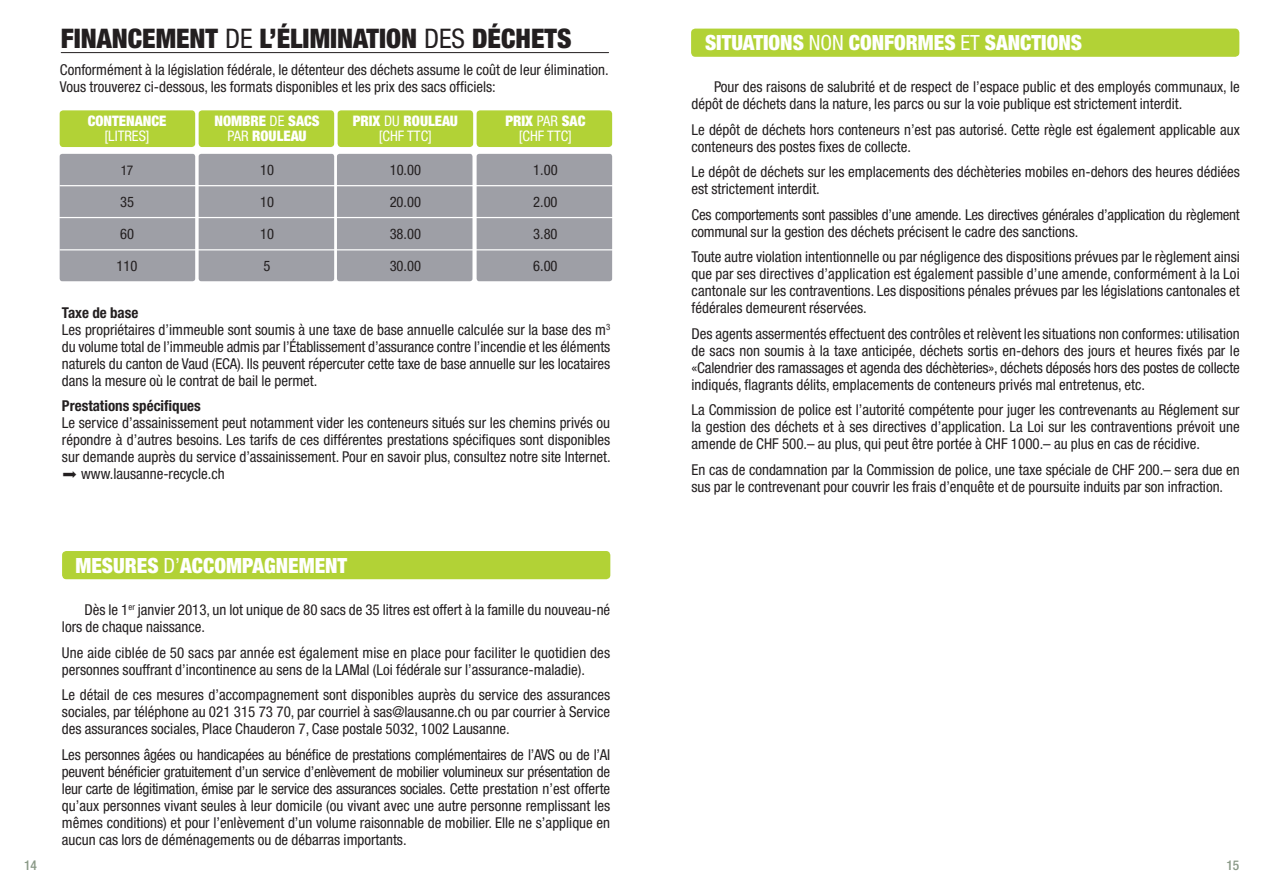
<style>
.page{position:relative;width:1263px;height:893px;background:#fff}
.page>*{position:absolute;margin:0;border:0;box-sizing:border-box;transform-origin:0 0}
.t1{font:900 condensed 27px "Helvetica Neue";color:#231f20}
.t2{font:900 condensed 21px "Helvetica Neue";color:#fff}
.t3{font:condensed 15px/17px "Helvetica Neue";color:#231f20}
.t4{font:condensed 15px/17px "Helvetica Neue";letter-spacing:-.02em;color:#231f20}
.t5{font:700 condensed 15px "Helvetica Neue";color:#231f20}
.t6{font:900 condensed 14.55px "Helvetica Neue";color:#fff}
.t7{font:condensed 14.55px "Helvetica Neue";color:#231f20}
.t8{font:condensed 14.55px "Helvetica Neue";color:#fff}
.t9{font:500 condensed 13.5px "Helvetica Neue";color:#8b9a88}
.t10{font:condensed 13.5px "Helvetica Neue";color:#231f20}
.s1{font-weight:400}
.s2{font-weight:700}
</style>
<div class="page">
<div style="left:691px;top:29px;width:548px;height:28px;background:#b2d236;border-radius:4px"></div>
<div style="left:62px;top:551px;width:548px;height:28px;background:#b2d236;border-radius:4px"></div>
<div style="left:60px;top:110px;width:135px;height:37px;background:#b2d236;border-radius:3px"></div>
<div style="left:199px;top:110px;width:135px;height:37px;background:#b2d236;border-radius:3px"></div>
<div style="left:338px;top:110px;width:135px;height:37px;background:#b2d236;border-radius:3px"></div>
<div style="left:477px;top:110px;width:135px;height:37px;background:#b2d236;border-radius:3px"></div>
<div style="left:477px;top:154px;width:135px;height:127px;background:#9e9fa6;border-radius:3px"></div>
<div style="left:337px;top:154px;width:135px;height:127px;background:#9e9fa6;border-radius:3px"></div>
<div style="left:199px;top:154px;width:135px;height:127px;background:#9e9fa6;border-radius:3px"></div>
<div style="left:60px;top:154px;width:135px;height:127px;background:#9e9fa6;border-radius:3px"></div>
<hr style="left:60px;top:185px;width:555px;height:1px;background:#fff">
<hr style="left:60px;top:217px;width:556px;height:1px;background:#fff">
<hr style="left:60px;top:249px;width:558px;height:1px;background:#fff">
<hr style="left:61px;top:52px;width:548px;height:1px;background:#231f20">
<h1 class="t1" style="left:61px;top:21px;width:512px">FINANCEMENT <span class="s1">DE</span> L’ÉLIMINATION <span class="s1">DES</span> DÉCHETS</h1>
<p class="t3" style="left:60px;top:61px;width:550px">Conformément à la législation fédérale, le détenteur des déchets assume le coût de leur élimination.<br>Vous trouverez ci-dessous, les formats disponibles et les prix des sacs officiels:</p>
<p class="t6" style="left:88px;top:112px;width:80px">CONTENANCE</p>
<p class="t6" style="left:215px;top:112px;width:107px">NOMBRE <span class="s1">DE</span> SACS</p>
<p class="t6" style="left:353px;top:112px;width:107px">PRIX <span class="s1">DU</span> ROULEAU</p>
<p class="t6" style="left:505px;top:112px;width:82px">PRIX <span class="s1">PAR</span> SAC</p>
<p class="t8" style="left:105px;top:128px;width:47px">[LITRES]</p>
<p class="t6" style="left:227px;top:127px;width:81px"><span class="s1">PAR</span> ROULEAU</p>
<p class="t8" style="left:379px;top:128px;width:55px">[CHF TTC]</p>
<p class="t8" style="left:519px;top:128px;width:55px">[CHF TTC]</p>
<p class="t10" style="left:121px;top:163px;width:14px">17</p>
<p class="t7" style="left:260px;top:162px;width:15px">10</p>
<p class="t7" style="left:390px;top:162px;width:33px">10.00</p>
<p class="t7" style="left:533px;top:162px;width:26px">1.00</p>
<p class="t7" style="left:120px;top:193px;width:15px">35</p>
<p class="t7" style="left:260px;top:193px;width:15px">10</p>
<p class="t7" style="left:390px;top:193px;width:33px">20.00</p>
<p class="t7" style="left:533px;top:193px;width:26px">2.00</p>
<p class="t7" style="left:120px;top:225px;width:15px">60</p>
<p class="t7" style="left:260px;top:225px;width:15px">10</p>
<p class="t7" style="left:390px;top:225px;width:33px">38.00</p>
<p class="t7" style="left:533px;top:225px;width:26px">3.80</p>
<p class="t7" style="left:117px;top:257px;width:22px">110</p>
<p class="t7" style="left:264px;top:257px;width:8px">5</p>
<p class="t7" style="left:390px;top:257px;width:33px">30.00</p>
<p class="t7" style="left:533px;top:257px;width:26px">6.00</p>
<p class="t3" style="left:62px;top:304px;width:550px"><span class="s2">Taxe de base<br></span>Les propriétaires d’immeuble sont soumis à une taxe de base annuelle calculée sur la base des m<sup>3 </sup>du volume total de l’immeuble admis par l’Établissement d’assurance contre l’incendie et les éléments naturels du canton de Vaud (ECA). Ils peuvent répercuter cette taxe de base annuelle sur les locataires dans la mesure où le contrat de bail le permet.</p>
<p class="t5" style="left:62px;top:397px;width:140px">Prestations spécifiques</p>
<p class="t3" style="left:62px;top:414px;width:550px">Le service d’assainissement peut notamment vider les conteneurs situés sur les chemins privés ou</p>
<p class="t3" style="left:62px;top:431px;width:550px">répondre à d’autres besoins. Les tarifs de ces différentes prestations spécifiques sont disponibles</p>
<p class="t3" style="left:62px;top:448px;width:550px">sur demande auprès du service d’assainissement. Pour en savoir plus, consultez notre site Internet.</p>
<p class="t3" style="left:81px;top:465px;width:145px">www.lausanne-recycle.ch</p>
<h2 class="t2" style="left:75px;top:552px;width:273px">MESURES <span class="s1">D’</span>ACCOMPAGNEMENT</h2>
<p class="t3" style="left:62px;top:601px;width:550px;text-indent:22px">Dès le 1<sup>er</sup> janvier 2013, un lot unique de 80 sacs de 35 litres est offert à la famille du nouveau-né lors de chaque naissance.</p>
<p class="t3" style="left:62px;top:644px;width:550px">Une aide ciblée de 50 sacs par année est également mise en place pour faciliter le quotidien des personnes souffrant d’incontinence au sens de la LAMal (Loi fédérale sur l’assurance-maladie).</p>
<p class="t3" style="left:62px;top:686px;width:550px;text-align:justify">Le détail de ces mesures d’accompagnement sont disponibles auprès du service des assurances sociales, par téléphone au 021 315 73 70, par courriel à sas@lausanne.ch ou par courrier à Service des assurances sociales, Place Chauderon 7, Case postale 5032, 1002 Lausanne.</p>
<p class="t3" style="left:62px;top:746px;width:550px;text-align:justify">Les personnes âgées ou handicapées au bénéfice de prestations complémentaires de l’AVS ou de l’AI peuvent bénéficier gratuitement d’un service d’enlèvement de mobilier volumineux sur présentation de leur carte de légitimation, émise par le service des assurances sociales. Cette prestation n’est offerte qu’aux personnes vivant seules à leur domicile (ou vivant avec une autre personne remplissant les mêmes conditions) et pour l’enlèvement d’un volume raisonnable de mobilier. Elle ne s’applique en aucun cas lors de déménagements ou de débarras importants.</p>
<h2 class="t2" style="left:705px;top:29px;width:379px">SITUATIONS <span class="s1">NON</span> CONFORMES <span class="s1">ET</span> SANCTIONS</h2>
<p class="t3" style="left:692px;top:78px;width:550px;text-indent:22px">Pour des raisons de salubrité et de respect de l’espace public et des employés communaux, le dépôt de déchets dans la nature, les parcs ou sur la voie publique est strictement interdit.</p>
<p class="t3" style="left:692px;top:121px;width:550px">Le dépôt de déchets hors conteneurs n’est pas autorisé. Cette règle est également applicable aux conteneurs des postes fixes de collecte.</p>
<p class="t3" style="left:692px;top:163px;width:550px">Le dépôt de déchets sur les emplacements des déchèteries mobiles en-dehors des heures dédiées est strictement interdit.</p>
<p class="t4" style="left:692px;top:206px;width:550px">Ces comportements sont passibles d’une amende. Les directives générales d’application du règlement communal sur la gestion des déchets précisent le cadre des sanctions.</p>
<p class="t3" style="left:692px;top:248px;width:550px;text-align:justify">Toute autre violation intentionnelle ou par négligence des dispositions prévues par le règlement ainsi que par ses directives d’application est également passible d’une amende, conformément à la Loi cantonale sur les contraventions. Les dispositions pénales prévues par les législations cantonales et fédérales demeurent réservées.</p>
<p class="t3" style="left:692px;top:325px;width:550px;text-align:justify">Des agents assermentés effectuent des contrôles et relèvent les situations non conformes: utilisation de sacs non soumis à la taxe anticipée, déchets sortis en-dehors des jours et heures fixés par le «Calendrier des ramassages et agenda des déchèteries», déchets déposés hors des postes de collecte indiqués, flagrants délits, emplacements de conteneurs privés mal entretenus, etc.</p>
<p class="t3" style="left:692px;top:401px;width:550px;text-align:justify">La Commission de police est l’autorité compétente pour juger les contrevenants au Réglement sur la gestion des déchets et à ses directives d’application. La Loi sur les contraventions prévoit une amende de CHF 500.– au plus, qui peut être portée à CHF 1000.– au plus en cas de récidive.</p>
<p class="t3" style="left:692px;top:461px;width:550px">En cas de condamnation par la Commission de police, une taxe spéciale de CHF 200.– sera due en sus par le contrevenant pour couvrir les frais d’enquête et de poursuite induits par son infraction.</p>
<p class="t9" style="left:24px;top:857px;width:14px">14</p>
<p class="t9" style="left:1226px;top:857px;width:14px">15</p>
</div>
